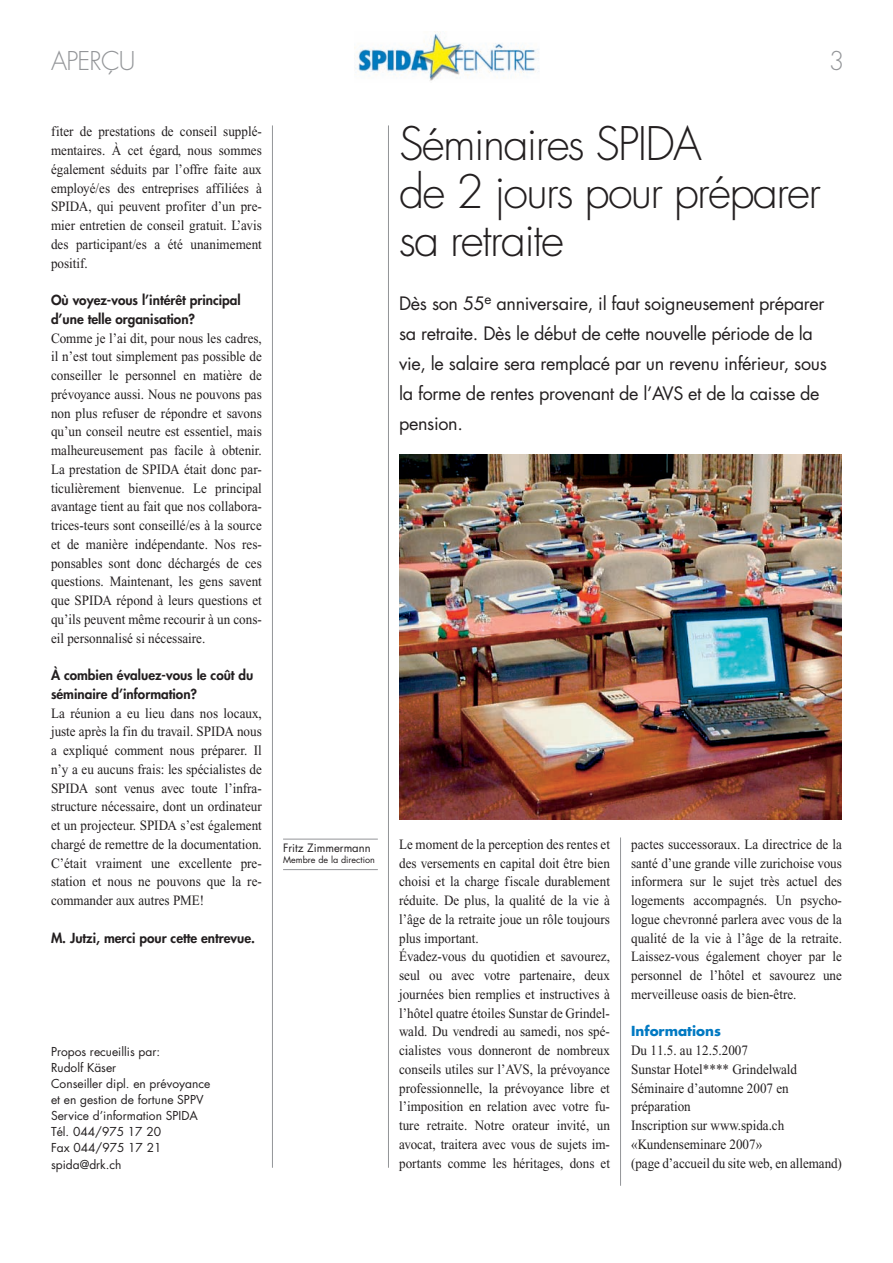
<style>
.page{position:relative;width:893px;height:1263px;background:#fff}
.page>*{position:absolute;margin:0;border:0;box-sizing:border-box;transform-origin:0 0}
.t1{font:300 45px/48px "Futura";letter-spacing:-.035em;color:#231f20}
.t2{font:300 25.2px "Futura";letter-spacing:-.03em;color:#939598}
.t3{font:18px/30px "Futura";letter-spacing:-.02em;color:#231f20}
.t4{font:14.25px/18.8px "Times New Roman";color:#231f20;text-align:justify;scale:.92 1}
.t5{font:800 13.5px/18.8px "Futura";color:#231f20}
.t6{font:700 13.5px "Futura";color:#0079c2}
.t7{font:12px/16px "Futura";color:#231f20}
.t8{font:11.25px "Futura";color:#231f20}
.t9{font:9px "Futura";color:#231f20}
</style>
<div class="page">
<hr style="left:272px;top:125px;width:1px;height:1043px;background:#939598">
<hr style="left:620px;top:837px;width:1px;height:349px;background:#939598">
<hr style="left:388px;top:125px;width:1px;height:1043px;background:#939598">
<hr style="left:283px;top:839px;width:95px;height:1px;background:#939598">
<hr style="left:283px;top:869px;width:95px;height:1px;background:#939598">
<img style="left:399px;top:454px;width:443px;height:366px">
<img style="left:354px;top:32px;width:185px;height:49px">
<h2 class="t2" style="left:51px;top:49px;width:86px">APERÇU</h2>
<p class="t4" style="left:51px;top:123px;width:231px">fiter de prestations de conseil supplé&shy;mentaires. À cet égard, nous sommes également séduits par l’offre faite aux employé/es des entreprises affiliées à SPIDA, qui peuvent profiter d’un pre&shy;mier entretien de conseil gratuit. L’avis des participant/es a été unanimement positif.</p>
<p class="t5" style="left:51px;top:292px;width:191px">Où voyez-vous l’intérêt principal d’une telle organisation?</p>
<p class="t4" style="left:51px;top:330px;width:231px">Comme je l’ai dit, pour nous les cadres, il n’est tout simplement pas possible de conseiller le personnel en matière de prévoyance aussi. Nous ne pouvons pas non plus refuser de répondre et savons qu’un conseil neutre est essentiel, mais malheureusement pas facile à obtenir.<br>La prestation de SPIDA était donc par&shy;ticulièrement bienvenue. Le principal avantage tient au fait que nos collabora&shy;trices-teurs sont conseillé/es à la source et de manière indépendante. Nos res&shy;ponsables sont donc déchargés de ces questions. Maintenant, les gens savent que SPIDA répond à leurs questions et qu’ils peuvent même recourir à un cons&shy;eil personnalisé si nécessaire.</p>
<p class="t5" style="left:51px;top:667px;width:204px">À combien évaluez-vous le coût du séminaire d’information?</p>
<p class="t4" style="left:51px;top:705px;width:231px">La réunion a eu lieu dans nos locaux, juste après la fin du travail. SPIDA nous a expliqué comment nous préparer. Il n’y a eu aucuns frais: les spécialistes de SPIDA sont venus avec toute l’infra&shy;structure nécessaire, dont un ordinateur et un projecteur. SPIDA s’est également chargé de remettre de la documentation.<br>C’était vraiment une excellente pre&shy;station et nous ne pouvons que la re&shy;commander aux autres PME!</p>
<p class="t5" style="left:51px;top:929px;width:206px">M. Jutzi, merci pour cette entrevue.</p>
<p class="t8" style="left:283px;top:843px;width:89px">Fritz Zimmermann</p>
<p class="t9" style="left:283px;top:856px;width:93px">Membre de la direction</p>
<p class="t7" style="left:51px;top:1045px;width:161px">Propos recueillis par:<br>Rudolf Käser<br>Conseiller dipl. en prévoyance et en gestion de fortune SPPV<br>Service d’information SPIDA<br>Tél. 044/975 17 20<br>Fax 044/975 17 21 spida@drk.ch</p>
<h2 class="t2" style="left:829px;top:49px;width:17px">3</h2>
<h1 class="t1" style="left:399px;top:124px;width:423px">Séminaires SPIDA<br>de 2 jours pour préparer sa retraite</h1>
<p class="t3" style="left:399px;top:290px;width:429px">Dès son 55<sup>e</sup> anniversaire, il faut soigneusement préparer sa retraite. Dès le début de cette nouvelle période de la vie, le salaire sera remplacé par un revenu inférieur, sous la forme de rentes provenant de l’AVS et de la caisse de pension.</p>
<p class="t4" style="left:399px;top:836px;width:231px;text-align:left">Le moment de la perception des rentes et des versements en capital doit être bien choisi et la charge fiscale durablement réduite. De plus, la qualité de la vie à l’âge de la retraite joue un rôle toujours plus important.<br>Évadez-vous du quotidien et savourez, seul ou avec votre partenaire, deux journées bien remplies et instructives à l’hôtel quatre étoiles Sunstar de Grindel&shy;wald. Du vendredi au samedi, nos spé&shy;cialistes vous donneront de nombreux conseils utiles sur l’AVS, la prévoyance professionnelle, la prévoyance libre et l’imposition en relation avec votre fu&shy;ture retraite. Notre orateur invité, un avocat, traitera avec vous de sujets im&shy;portants comme les héritages, dons et</p>
<p class="t4" style="left:631px;top:836px;width:231px">pactes successoraux. La directrice de la santé d’une grande ville zurichoise vous informera sur le sujet très actuel des logements accompagnés. Un psycho&shy;logue chevronné parlera avec vous de la qualité de la vie à l’âge de la retraite.<br>Laissez-vous également choyer par le personnel de l’hôtel et savourez une merveilleuse oasis de bien-être.</p>
<p class="t6" style="left:631px;top:1025px;width:91px">Informations</p>
<p class="t4" style="left:631px;top:1042px;width:231px;text-align:left">Du 11.5. au 12.5.2007<br>Sunstar Hotel**** Grindelwald<br>Séminaire d’automne 2007 en préparation<br>Inscription sur www.spida.ch «Kundenseminare 2007»<br>(page d’accueil du site web, en allemand)</p>
</div>
